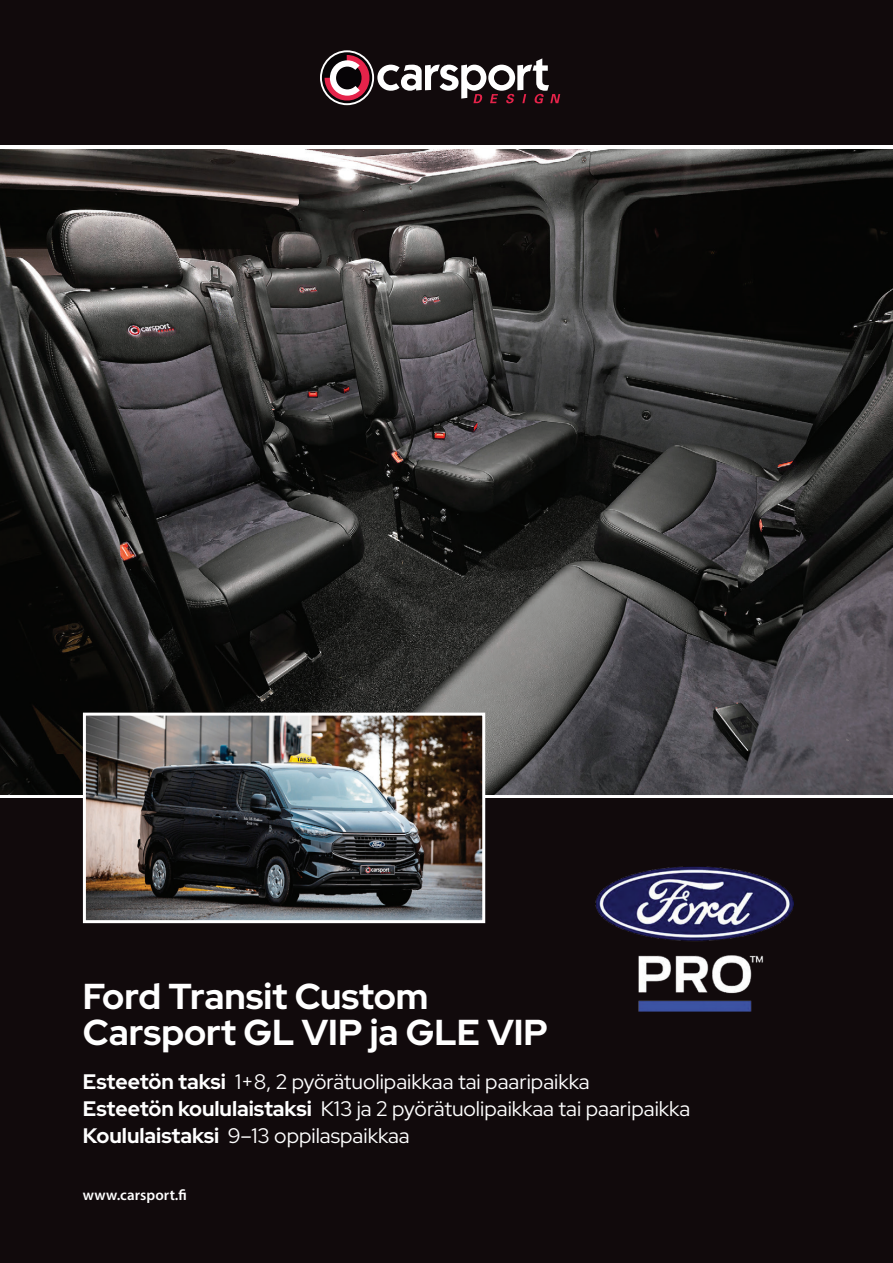
<style>
.page{position:relative;width:893px;height:1263px;background:#fff}
.page>*{position:absolute;margin:0;border:0;box-sizing:border-box;transform-origin:0 0}
.t1{font:700 36px "Red Hat Display";color:#fff}
.t2{font:21px "Red Hat Display";color:#fff}
.t3{font:600 15px "Myriad Pro";letter-spacing:.005em;color:#fff}
.s1{font-weight:700}
</style>
<div class="page">
<div style="left:0;top:798px;width:893px;height:465px;background:#110a0c"></div>
<div style="left:0;top:0;width:893px;height:145px;background:#110a0c"></div>
<svg style="left:320px;top:50px;width:240px;height:55px"></svg>
<img style="left:0;top:150px;width:893px;height:645px">
<img style="left:87px;top:717px;width:394px;height:202px">
<div style="left:83px;top:713px;width:402px;height:210px;border:3px solid #fff"></div>
<img style="left:595px;top:866px;width:198px;height:146px">
<p class="t1" style="left:83px;top:973px;width:347px">Ford Transit Custom</p>
<p class="t1" style="left:83px;top:1009px;width:467px">Carsport GL VIP ja GLE VIP</p>
<p class="t2" style="left:83px;top:1068px;width:508px"><span class="s1">Esteetön taksi</span> 1+8, 2 pyörätuolipaikkaa tai paaripaikka</p>
<p class="t2" style="left:83px;top:1095px;width:609px"><span class="s1">Esteetön koululaistaksi</span> K13 ja 2 pyörätuolipaikkaa tai paaripaikka</p>
<p class="t2" style="left:83px;top:1122px;width:328px"><span class="s1">Koululaistaksi</span> 9–13 oppilaspaikkaa</p>
<p class="t3" style="left:83px;top:1185px;width:106px">www.carsport.fi</p>
</div>
